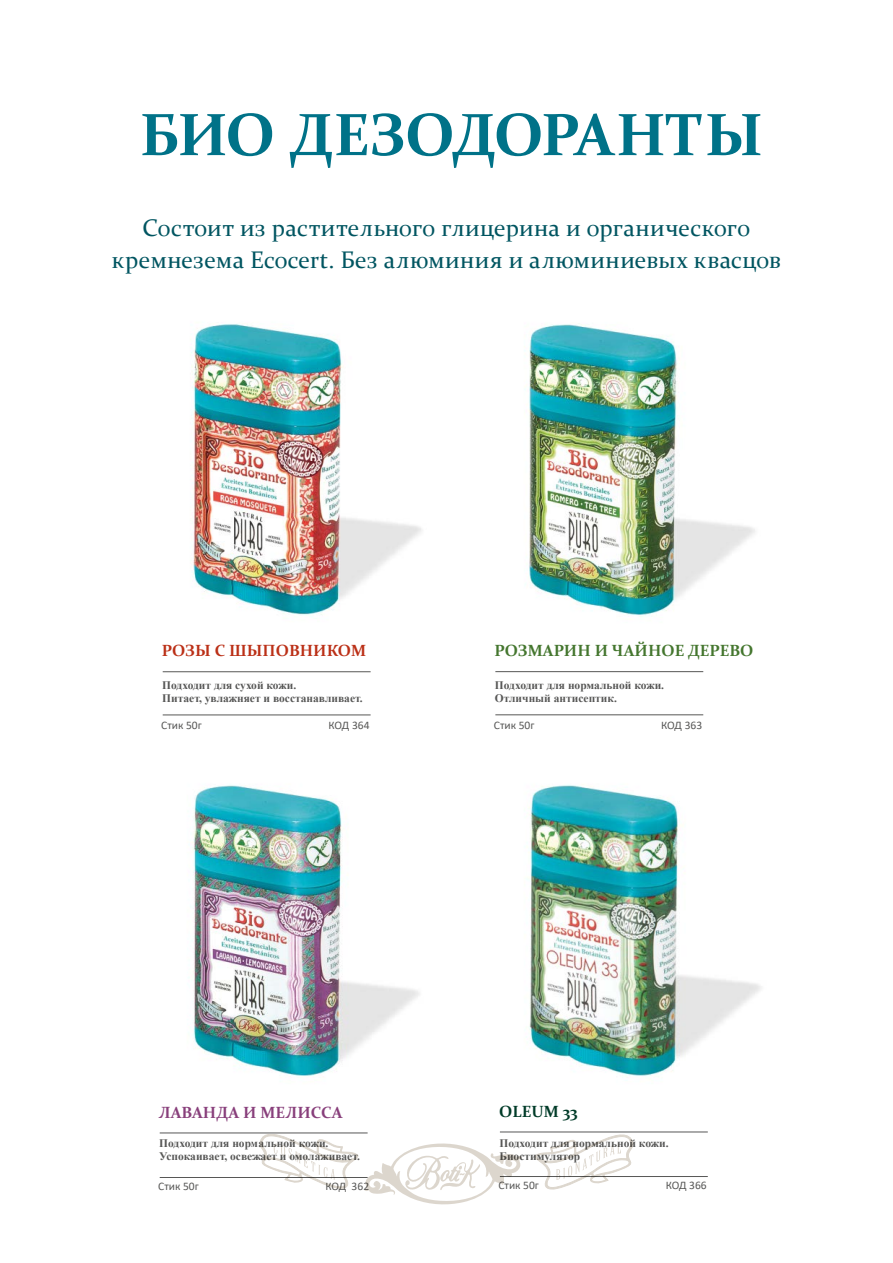
<style>
.page{position:relative;width:893px;height:1263px;background:#fff}
.page>*{position:absolute;margin:0;border:0;box-sizing:border-box;transform-origin:0 0}
.t1{font:700 60px "Constantia";letter-spacing:-.025em;color:#007288}
.t2{font:24px/31.5px "Constantia";letter-spacing:.01em;color:#005561;text-align:center}
.t3{font:700 16.2px "Constantia";color:#44762e}
.t4{font:700 16.2px "Constantia";color:#883f7b}
.t5{font:700 16.2px "Constantia";color:#bb3017}
.t6{font:700 16.2px "Constantia";color:#003b28}
.t7{font:700 11.55px/12.5px "Times New Roman";color:#575756}
.t8{font:11.55px "Calibri";color:#575756}
</style>
<div class="page">
<hr style="left:160px;top:1132px;width:208px;height:1px;background:#575756">
<img style="left:190px;top:785px;width:230px;height:291px">
<img style="left:524px;top:324px;width:231px;height:293px">
<hr style="left:495px;top:671px;width:208px;height:1px;background:#575756">
<img style="left:190px;top:324px;width:232px;height:295px">
<hr style="left:163px;top:671px;width:208px;height:1px;background:#575756">
<img style="left:529px;top:785px;width:232px;height:291px">
<hr style="left:500px;top:1131px;width:208px;height:1px;background:#575756">
<hr style="left:495px;top:714px;width:208px;height:1px;background:#575756">
<hr style="left:163px;top:714px;width:208px;height:1px;background:#575756">
<hr style="left:160px;top:1177px;width:208px;height:1px;background:#575756">
<hr style="left:500px;top:1176px;width:208px;height:1px;background:#575756">
<svg style="left:260px;top:1134px;width:373px;height:70px"></svg>
<h1 class="t1" style="left:140px;top:93px;width:625px">БИО ДЕЗОДОРАНТЫ</h1>
<h2 class="t2" style="left:112px;top:211px;width:671px">Состоит из растительного глицерина и органического кремнезема Ecocert. Без алюминия и алюминиевых квасцов</h2>
<h3 class="t5" style="left:162px;top:640px;width:206px">РОЗЫ С ШЫПОВНИКОМ</h3>
<h3 class="t3" style="left:494px;top:640px;width:261px">РОЗМАРИН И ЧАЙНОЕ ДЕРЕВО</h3>
<p class="t7" style="left:162px;top:679px;width:202px">Подходит для сухой кожи.<br>Питает, увлажняет и восстанавливает.</p>
<p class="t7" style="left:495px;top:679px;width:171px">Подходит для нормальной кожи.<br>Отличный антисептик.</p>
<p class="t8" style="left:161px;top:717px;width:42px">Стик 50г</p>
<p class="t8" style="left:329px;top:717px;width:42px">КОД 364</p>
<p class="t8" style="left:494px;top:717px;width:42px">Стик 50г</p>
<p class="t8" style="left:661px;top:717px;width:42px">КОД 363</p>
<h3 class="t4" style="left:159px;top:1101px;width:185px">ЛАВАНДА И МЕЛИССА</h3>
<h3 class="t6" style="left:499px;top:1100px;width:80px">OLEUM 33</h3>
<p class="t7" style="left:159px;top:1137px;width:202px">Подходит для нормальной кожи.<br>Успокаивает, освежает и омолаживает.</p>
<p class="t7" style="left:499px;top:1137px;width:171px">Подходит для нормальной кожи.<br>Биостимулятор</p>
<p class="t8" style="left:158px;top:1178px;width:42px">Стик 50г</p>
<p class="t8" style="left:326px;top:1178px;width:45px">КОД 362</p>
<p class="t8" style="left:498px;top:1177px;width:42px">Стик 50г</p>
<p class="t8" style="left:666px;top:1177px;width:42px">КОД 366</p>
</div>
